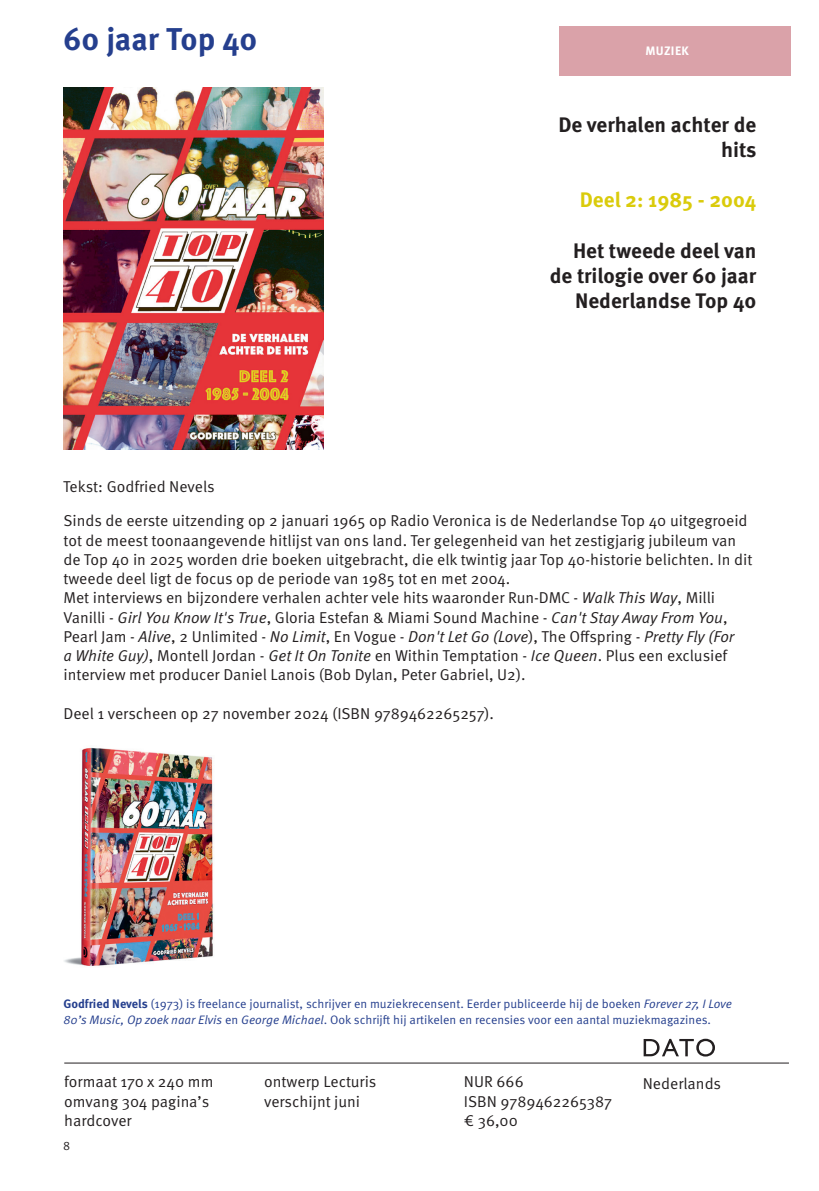
<style>
.page{position:relative;width:819px;height:1191px;background:#fff}
.page>*{position:absolute;margin:0;border:0;box-sizing:border-box;transform-origin:0 0}
.t1{font:700 31.5px "Meta Pro";color:#253f8e}
.t2{font:700 21px/25.2px "Meta Pro";color:#231f20;text-align:right}
.t3{font:700 21px "Meta Pro";color:#dacb0b}
.t4{font:15.75px/19.2px "Meta Pro Norm";color:#231f20}
.t5{font:12.25px/15.8px "Meta Pro Norm";color:#253f8e}
.t6{font:700 12.25px "Meta Pro";letter-spacing:.03em;color:#fff}
.t7{font:12.25px "Meta Pro Norm";color:#231f20}
.s1{font-family:"Meta Pro Norm Ita"}
.s2{font-family:"Meta Pro";font-weight:700}
</style>
<div class="page">
<div style="left:559px;top:26px;width:231px;height:50px;background:#daa2a9"></div>
<img style="left:64px;top:747px;width:149px;height:219px">
<hr style="left:64px;top:1062px;width:724px;height:1px;background:#231f20">
<svg style="left:643px;top:1038px;width:72px;height:18px"></svg>
<img style="left:63px;top:87px;width:260px;height:362px">
<h1 class="t1" style="left:63px;top:14px;width:196px">60 jaar Top 40</h1>
<p class="t4" style="left:63px;top:476px;width:153px">Tekst: Godfried Nevels</p>
<p class="t6" style="left:645px;top:41px;width:45px">MUZIEK</p>
<h2 class="t2" style="left:558px;top:110px;width:200px">De verhalen achter de hits</h2>
<h2 class="t3" style="left:579px;top:184px;width:178px">Deel 2: 1985 - 2004</h2>
<h2 class="t2" style="left:549px;top:236px;width:208px">Het tweede deel van de trilogie over 60 jaar<br>Nederlandse Top 40</h2>
<p class="t4" style="left:63px;top:510px;width:690px">Sinds de eerste uitzending op 2 januari 1965 op Radio Veronica is de Nederlandse Top 40 uitgegroeid tot de meest toonaangevende hitlijst van ons land. Ter gelegenheid van het zestigjarig jubileum van de Top 40 in 2025 worden drie boeken uitgebracht, die elk twintig jaar Top 40-historie belichten. In dit tweede deel ligt de focus op de periode van 1985 tot en met 2004.<br>Met interviews en bijzondere verhalen achter vele hits waaronder Run-DMC - <span class="s1">Walk This Way</span>, Milli Vanilli - <span class="s1">Girl You Know It's True</span>, Gloria Estefan &amp; Miami Sound Machine - <span class="s1">Can't Stay Away From You</span>, Pearl Jam - <span class="s1">Alive</span>, 2 Unlimited - <span class="s1">No Limit</span>, En Vogue - <span class="s1">Don't Let Go (Love</span>), The Offspring - <span class="s1">Pretty Fly (For<br>a White Guy)</span>, Montell Jordan - <span class="s1">Get It On Tonite</span> en Within Temptation - <span class="s1">Ice Queen</span>. Plus een exclusief interview met producer Daniel Lanois (Bob Dylan, Peter Gabriel, U2).</p>
<p class="t4" style="left:63px;top:703px;width:432px">Deel 1 verscheen op 27 november 2024 (ISBN 9789462265257).</p>
<p class="t5" style="left:63px;top:995px;width:670px"><span class="s2">Godfried Nevels</span> (1973) is freelance journalist, schrijver en muziekrecensent. Eerder publiceerde hij de boeken <span class="s1">Forever 27, I Love<br>80’s Music, Op zoek naar Elvis</span> en <span class="s1">George Michael</span>. Ook schrijft hij artikelen en recensies voor een aantal muziekmagazines.</p>
<p class="t4" style="left:64px;top:1071px;width:151px">formaat 170 x 240 mm omvang 304 pagina’s hardcover</p>
<p class="t4" style="left:264px;top:1071px;width:114px">ontwerp Lecturis verschijnt juni</p>
<p class="t4" style="left:464px;top:1071px;width:150px">NUR 666<br>ISBN 9789462265387 € 36,00</p>
<p class="t7" style="left:63px;top:1136px;width:9px">8</p>
<p class="t4" style="left:642px;top:1072px;width:80px">Nederlands</p>
</div>
